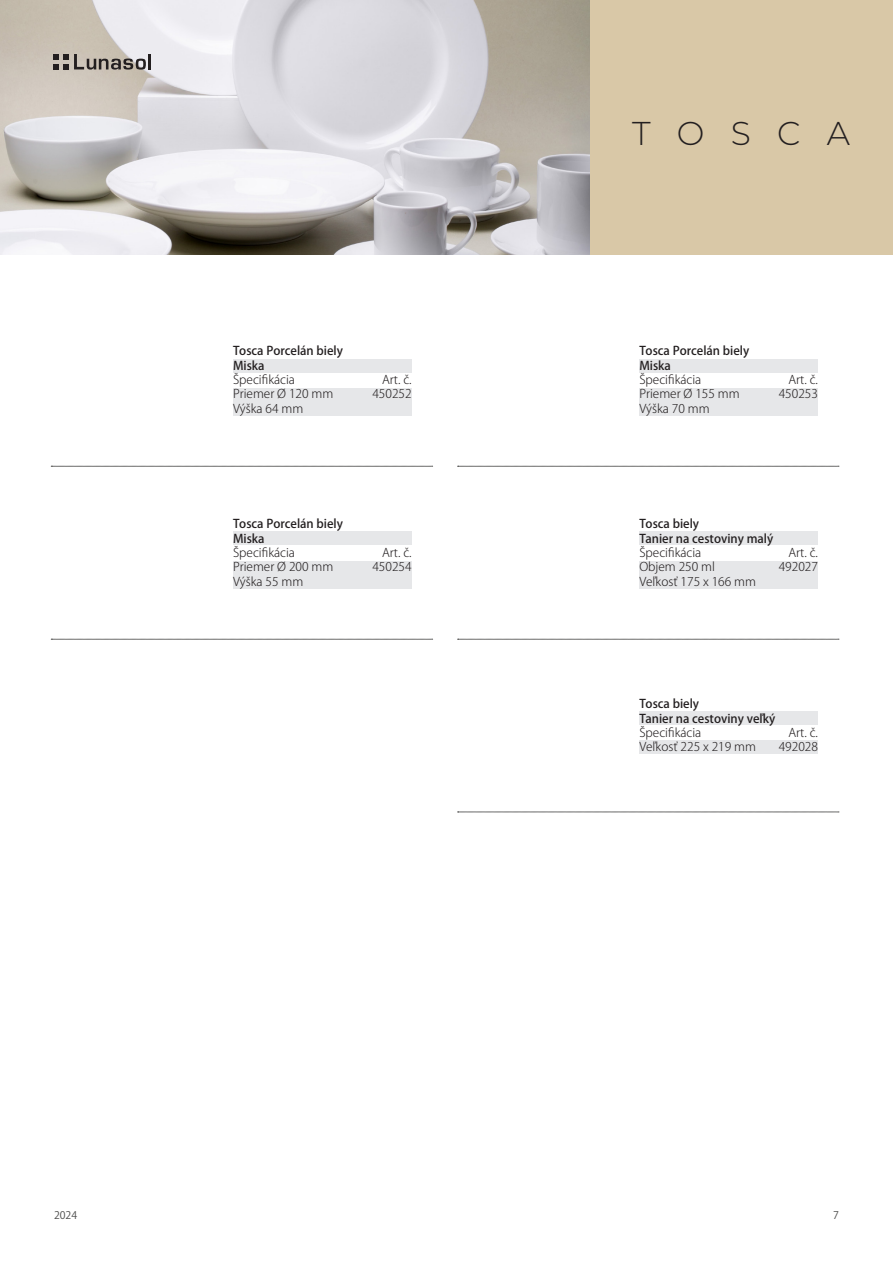
<style>
.page{position:relative;width:893px;height:1263px;background:#fff}
.page>*{position:absolute;margin:0;border:0;box-sizing:border-box;transform-origin:0 0}
.t1{font:300 33px "Montserrat";letter-spacing:.795em;color:#231f20}
.Odd{font:300 12px "Koz Go Pr 6 N";color:#231f20}
.Even{font:500 12px "Koz Go Pr 6 N";color:#231f20}
.Even-2{font:300 12px "Koz Go Pr 6 N";color:#231f20}
.Odd-2{font:500 12px "Koz Go Pr 6 N";color:#231f20}
.t2{font:10.5px "Koz Go Pr 6 N";color:#4d4d4c}
</style>
<div class="page">
<div style="left:587px;top:0;width:306px;height:255px;background:#d9c8a7"></div>
<img style="left:0;top:0;width:589px;height:255px">
<hr style="left:148px;top:54px;width:3px;height:15px;background:#231f20">
<svg style="left:53px;top:54px;width:93px;height:16px"></svg>
<svg style="left:458px;top:466px;width:381px;height:1px"></svg>
<div style="left:639px;top:359px;width:179px;height:13px;background:#e6e7e9"></div>
<div style="left:639px;top:388px;width:179px;height:27px;background:#e6e7e9"></div>
<svg style="left:51px;top:639px;width:382px;height:1px"></svg>
<div style="left:233px;top:532px;width:179px;height:13px;background:#e6e7e9"></div>
<div style="left:233px;top:560px;width:179px;height:28px;background:#e6e7e9"></div>
<svg style="left:458px;top:639px;width:381px;height:1px"></svg>
<div style="left:639px;top:532px;width:179px;height:13px;background:#e6e7e9"></div>
<div style="left:639px;top:560px;width:179px;height:28px;background:#e6e7e9"></div>
<svg style="left:458px;top:812px;width:381px;height:1px"></svg>
<div style="left:639px;top:712px;width:179px;height:13px;background:#e6e7e9"></div>
<div style="left:639px;top:740px;width:179px;height:14px;background:#e6e7e9"></div>
<svg style="left:51px;top:466px;width:382px;height:1px"></svg>
<div style="left:233px;top:359px;width:179px;height:13px;background:#e6e7e9"></div>
<div style="left:233px;top:388px;width:179px;height:27px;background:#e6e7e9"></div>
<p class="Even" style="left:233px;top:344px;width:111px">Tosca Porcelán biely</p>
<p class="Odd-2" style="left:233px;top:358px;width:33px">Miska</p>
<p class="Even-2" style="left:233px;top:373px;width:63px">Špecifikácia</p>
<p class="Odd" style="left:382px;top:373px;width:31px">Art. č.</p>
<p class="Odd" style="left:233px;top:387px;width:102px">Priemer Ø 120 mm</p>
<p class="Odd" style="left:372px;top:387px;width:41px">450252</p>
<p class="Odd" style="left:233px;top:402px;width:72px">Výška 64 mm</p>
<p class="Even" style="left:233px;top:517px;width:111px">Tosca Porcelán biely</p>
<p class="Odd-2" style="left:233px;top:531px;width:33px">Miska</p>
<p class="Even-2" style="left:233px;top:546px;width:63px">Špecifikácia</p>
<p class="Odd" style="left:382px;top:546px;width:31px">Art. č.</p>
<p class="Odd" style="left:233px;top:560px;width:102px">Priemer Ø 200 mm</p>
<p class="Odd" style="left:372px;top:560px;width:41px">450254</p>
<p class="Odd" style="left:233px;top:575px;width:72px">Výška 55 mm</p>
<h1 class="t1" style="left:632px;top:110px;width:219px">TOSCA</h1>
<p class="Even" style="left:639px;top:344px;width:111px">Tosca Porcelán biely</p>
<p class="Odd-2" style="left:639px;top:358px;width:33px">Miska</p>
<p class="Even-2" style="left:639px;top:373px;width:63px">Špecifikácia</p>
<p class="Odd" style="left:788px;top:373px;width:31px">Art. č.</p>
<p class="Odd" style="left:639px;top:387px;width:102px">Priemer Ø 155 mm</p>
<p class="Odd" style="left:779px;top:387px;width:41px">450253</p>
<p class="Odd" style="left:639px;top:402px;width:72px">Výška 70 mm</p>
<p class="Even" style="left:639px;top:517px;width:61px">Tosca biely</p>
<p class="Odd-2" style="left:639px;top:531px;width:135px">Tanier na cestoviny malý</p>
<p class="Even-2" style="left:639px;top:546px;width:63px">Špecifikácia</p>
<p class="Odd" style="left:788px;top:546px;width:31px">Art. č.</p>
<p class="Odd" style="left:639px;top:560px;width:77px">Objem 250 ml</p>
<p class="Odd" style="left:779px;top:560px;width:41px">492027</p>
<p class="Odd" style="left:639px;top:575px;width:118px">Veľkosť 175 x 166 mm</p>
<p class="Even" style="left:639px;top:697px;width:61px">Tosca biely</p>
<p class="Odd-2" style="left:639px;top:711px;width:137px">Tanier na cestoviny veľký</p>
<p class="Even-2" style="left:639px;top:726px;width:63px">Špecifikácia</p>
<p class="Odd" style="left:788px;top:726px;width:31px">Art. č.</p>
<p class="Odd" style="left:639px;top:740px;width:118px">Veľkosť 225 x 219 mm</p>
<p class="Odd" style="left:779px;top:740px;width:41px">492028</p>
<p class="t2" style="left:54px;top:1209px;width:25px">2024</p>
<p class="t2" style="left:833px;top:1209px;width:7px">7</p>
</div>
